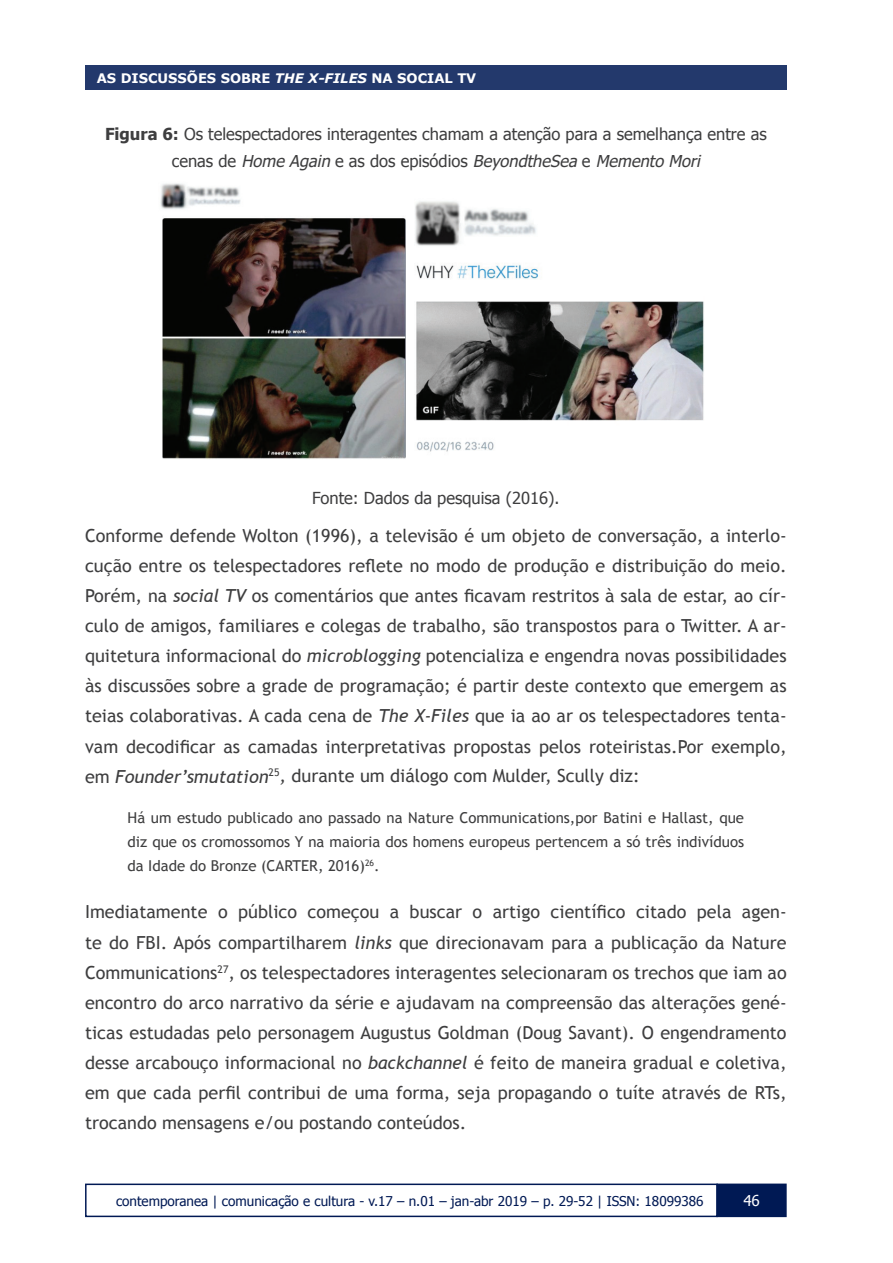
<style>
.page{position:relative;width:893px;height:1263px;background:#fff}
.page>*{position:absolute;margin:0;border:0;box-sizing:border-box;transform-origin:0 0}
.t1{font:18px/30px "Trebuchet MS";color:#3e3e3f;text-align:justify}
.t2{font:16.5px "Tahoma";color:#3e3e3f}
.t3{font:italic 16.5px "Tahoma Faux";color:#3e3e3f}
.t4{font:15px/24px "Trebuchet MS";color:#3e3e3f;text-align:justify}
.t5{font:15px "Tahoma";color:#fff}
.t6{font:13.5px "Tahoma";color:#001954}
.t7{font:700 13.05px "Verdana";color:#fff}
.t8{font:700 13.05px "Tahoma";color:#fff}
.s1{font-style:italic}
.s2{font-weight:700}
.s3{font-family:"Tahoma";font-style:normal}
</style>
<div class="page">
<div style="left:85px;top:66px;width:702px;height:24px;background:#23396c"></div>
<div style="left:717px;top:1184px;width:69px;height:32px;background:#001954"></div>
<div style="left:716px;top:1183px;width:71px;height:34px;border:2px solid #001954"></div>
<div style="left:85px;top:1183px;width:633px;height:34px;border:2px solid #001954"></div>
<img style="left:160px;top:183px;width:544px;height:276px">
<p class="t8" style="left:97px;top:69px;width:282px">SOBRE MÚ ICA, ESCUTA COMUNICAÇÃO</p>
<p class="t7" style="left:97px;top:70px;width:381px">AS DISCUSSÕES SOBRE <span class="s1">THE X-FILES</span> NA SOCIAL TV</p>
<p class="t2" style="left:105px;top:123px;width:663px"><span class="s2">Figura 6:</span> Os telespectadores interagentes chamam a atenção para a semelhança entre as</p>
<p class="t3" style="left:172px;top:150px;width:530px"><span class="s3">cenas de</span> Home Again <span class="s3">e as dos episódios</span> BeyondtheSea <span class="s3">e</span> Memento Mori</p>
<p class="t2" style="left:312px;top:487px;width:249px">Fonte: Dados da pesquisa (2016).</p>
<p class="t1" style="left:85px;top:521px;width:703px">Conforme defende Wolton (1996), a televisão é um objeto de conversação, a interlo&shy;cução entre os telespectadores reflete no modo de produção e distribuição do meio.<br>Porém, na <span class="s1">social TV</span> os comentários que antes ficavam restritos à sala de estar, ao cír&shy;culo de amigos, familiares e colegas de trabalho, são transpostos para o Twitter. A ar&shy;quitetura informacional do <span class="s1">microblogging</span> potencializa e engendra novas possibilidades às discussões sobre a grade de programação; é partir deste contexto que emergem as teias colaborativas. A cada cena de <span class="s1">The X-Files</span> que ia ao ar os telespectadores tenta&shy;vam decodificar as camadas interpretativas propostas pelos roteiristas.Por exemplo, em <span class="s1">Founder’smutation</span><sup>25</sup><span class="s1">,</span> durante um diálogo com Mulder, Scully diz:</p>
<p class="t4" style="left:128px;top:806px;width:618px">Há um estudo publicado ano passado na Nature Communications,por Batini e Hallast, que diz que os cromossomos Y na maioria dos homens europeus pertencem a só três indivíduos da Idade do Bronze (CARTER, 2016)<sup>26</sup>.</p>
<p class="t1" style="left:85px;top:897px;width:703px">Imediatamente o público começou a buscar o artigo científico citado pela agen&shy;te do FBI. Após compartilharem <span class="s1">links</span> que direcionavam para a publicação da Nature Communications<sup>27</sup>, os telespectadores interagentes selecionaram os trechos que iam ao encontro do arco narrativo da série e ajudavam na compreensão das alterações gené&shy;ticas estudadas pelo personagem Augustus Goldman (Doug Savant). O engendramento desse arcabouço informacional no <span class="s1">backchannel</span> é feito de maneira gradual e coletiva, em que cada perfil contribui de uma forma, seja propagando o tuíte através de RTs, trocando mensagens e/ou postando conteúdos.</p>
<p class="t6" style="left:116px;top:1191px;width:589px">contemporanea | comunicação e cultura - v.17 – n.01 – jan-abr 2019 – p. 29-52 | ISSN: 18099386</p>
<p class="t5" style="left:743px;top:1190px;width:18px">46</p>
</div>
